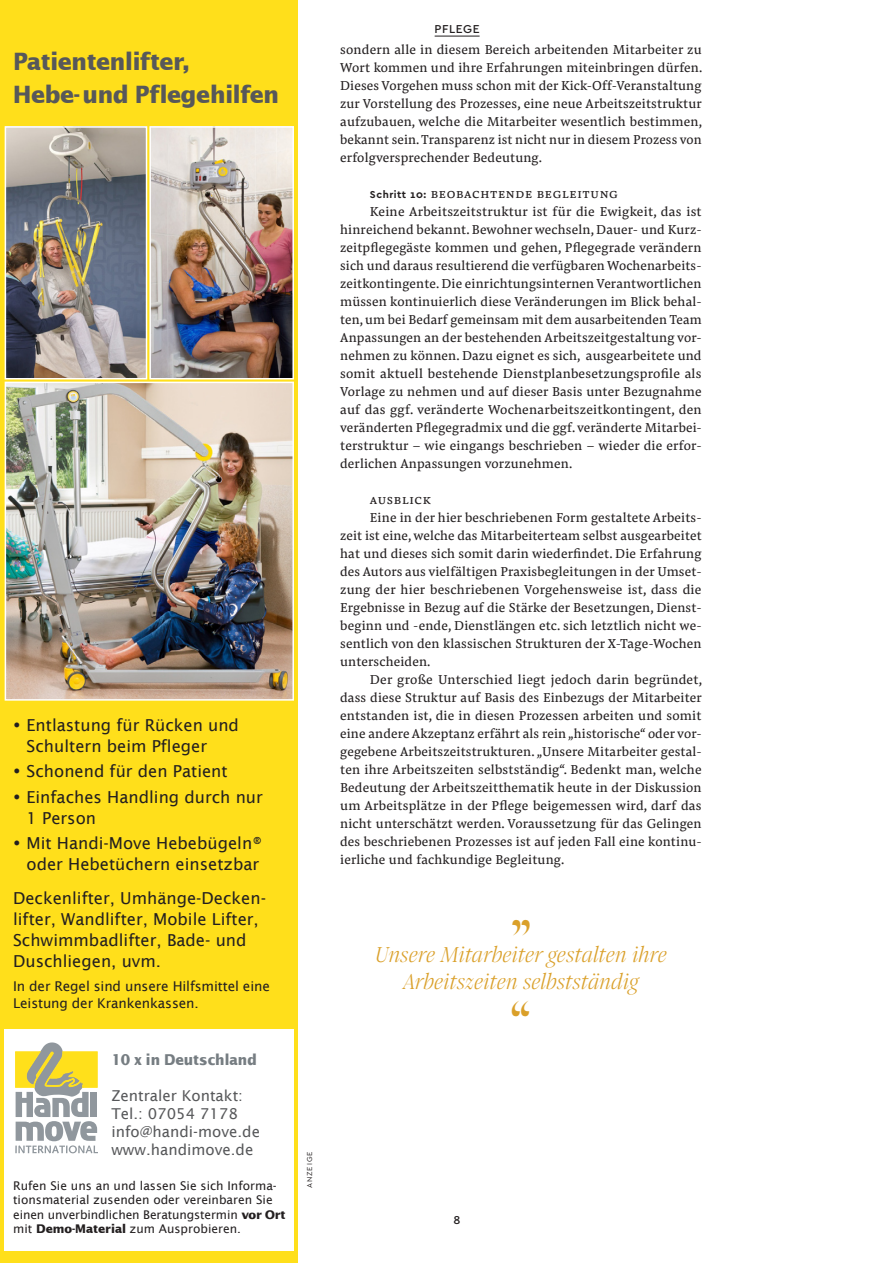
<style>
.page{position:relative;width:893px;height:1263px;background:#fff}
.page>*{position:absolute;margin:0;border:0;box-sizing:border-box;transform-origin:0 0}
.t1{font:700 24px/33px "Lucida Sans";letter-spacing:-.01em;color:#57585a}
.t2{font:italic 300 22.5px/27px "Pensum Display";color:#daa02a;text-align:center}
.t3{font:16.5px/21px "Lucida Sans";color:#231f20}
.t4{font:15px/18px "Lucida Sans";color:#57585a}
.t5{font:700 15px "Lucida Sans";color:#767d82;scale:.95 1}
.t6{font:13.5px/18px "Pensum Pro";letter-spacing:.01em;color:#231f20;text-align:justify}
.t7{font:13.5px/16.2px "Lucida Sans";letter-spacing:-.01em;color:#231f20}
.t8{font:13.5px "Pensum Pro";letter-spacing:.05em;color:#231f20}
.t9{font:12px/14.4px "Lucida Sans";color:#231f20}
.t10{font:500 12px "Cera";letter-spacing:.05em;color:#231f20}
.t11{font:7.5px "Cera";letter-spacing:.13em;color:#231f20}
.s1{font-weight:700}
.s2{font-family:"Cera";font-weight:700;font-size:10.5px}
</style>
<div class="page">
<hr style="left:435px;top:36px;width:45px;height:1px;background:#231f20">
<div style="left:0;top:0;width:298px;height:1263px;background:#ffdf1b"></div>
<div style="left:5px;top:1029px;width:289px;height:222px;background:#fff"></div>
<img style="left:8px;top:129px;width:136px;height:247px">
<div style="left:5px;top:126px;width:142px;height:253px;border:2px solid #fff"></div>
<svg style="left:15px;top:1042px;width:83px;height:111px"></svg>
<img style="left:8px;top:385px;width:283px;height:313px">
<div style="left:5px;top:382px;width:289px;height:319px;border:2px solid #fff"></div>
<img style="left:152px;top:129px;width:139px;height:247px">
<div style="left:149px;top:126px;width:145px;height:253px;border:2px solid #fff"></div>
<h1 class="t1" style="left:13px;top:45px;width:267px">Patientenlifter,<br>Hebe-und Pflegehilfen</h1>
<p class="t3" style="left:27px;top:715px;width:214px">Entlastung für Rücken und<br>Schultern beim Pfleger</p>
<p class="t3" style="left:27px;top:759px;width:238px;line-height:25.2px">Schonend für den Patient<br>Einfaches Handling durch nur</p>
<p class="t3" style="left:27px;top:805px;width:238px;line-height:25.2px">1 Person<br>Mit Handi-Move Hebebügeln®</p>
<p class="t3" style="left:13px;top:847px;width:254px;line-height:33.8px;text-align:center">oder Hebetüchern einsetzbar<br>Deckenlifter, Umhänge-Decken-</p>
<p class="t3" style="left:13px;top:908px;width:247px">lifter, Wandlifter, Mobile Lifter,<br>Schwimmbadlifter, Bade- und<br>Duschliegen, uvm.</p>
<p class="t7" style="left:13px;top:978px;width:258px">In der Regel sind unsere Hilfsmittel eine<br>Leistung der Krankenkassen.</p>
<p class="t5" style="left:111px;top:1050px;width:155px">10 x in Deutschland</p>
<p class="t4" style="left:111px;top:1086px;width:150px">Zentraler Kontakt:<br>Tel.: 07054 7178 info@handi-move.de www.handimove.de</p>
<p class="t9" style="left:13px;top:1178px;width:274px">Rufen Sie uns an und lassen Sie sich Informa&shy;tionsmaterial zusenden oder vereinbaren Sie einen unverbindlichen Beratungstermin <span class="s1">vor Ort </span>mit <span class="s1">Demo-Material</span> zum Ausprobieren.</p>
<p class="t11" style="left:305px;top:1188px;width:38px;rotate:-90deg">ANZEIGE</p>
<p class="t10" style="left:435px;top:21px;width:46px">PFLEGE</p>
<p class="t6" style="left:340px;top:40px;width:364px">sondern alle in diesem Bereich arbeitenden Mitarbeiter zu Wort kommen und ihre Erfahrungen miteinbringen dürfen.<br>Dieses Vorgehen muss schon mit der Kick-Off-Veranstaltung zur Vorstellung des Prozesses, eine neue Arbeitszeitstruktur aufzubauen, welche die Mitarbeiter wesentlich bestimmen, bekannt sein. Transparenz ist nicht nur in diesem Prozess von erfolgversprechender Bedeutung.</p>
<p class="t8" style="left:370px;top:184px;width:249px"><span class="s2">Schritt 10:</span> Beobachtende Begleitung</p>
<p class="t6" style="left:370px;top:202px;width:333px">Keine Arbeitszeitstruktur ist für die Ewigkeit, das ist</p>
<p class="t6" style="left:340px;top:220px;width:363px">hinreichend bekannt. Bewohner wechseln, Dauer- und Kurz-</p>
<p class="t6" style="left:340px;top:238px;width:363px">zeitpflegegäste kommen und gehen, Pflegegrade verändern</p>
<p class="t6" style="left:340px;top:256px;width:363px">sich und daraus resultierend die verfügbaren Wochenarbeits-</p>
<p class="t6" style="left:340px;top:274px;width:363px">zeitkontingente. Die einrichtungsinternen Verantwortlichen</p>
<p class="t6" style="left:340px;top:292px;width:363px">müssen kontinuierlich diese Veränderungen im Blick behal-</p>
<p class="t6" style="left:340px;top:310px;width:363px">ten, um bei Bedarf gemeinsam mit dem ausarbeitenden Team</p>
<p class="t6" style="left:340px;top:328px;width:363px">Anpassungen an der bestehenden Arbeitszeitgestaltung vor-</p>
<p class="t6" style="left:340px;top:346px;width:363px">nehmen zu können. Dazu eignet es sich, ausgearbeitete und</p>
<p class="t6" style="left:340px;top:364px;width:363px">somit aktuell bestehende Dienstplanbesetzungsprofile als</p>
<p class="t6" style="left:340px;top:382px;width:363px">Vorlage zu nehmen und auf dieser Basis unter Bezugnahme</p>
<p class="t6" style="left:340px;top:400px;width:363px">auf das ggf. veränderte Wochenarbeitszeitkontingent, den</p>
<p class="t6" style="left:340px;top:418px;width:363px">veränderten Pflegegradmix und die ggf. veränderte Mitarbei-</p>
<p class="t6" style="left:340px;top:436px;width:363px">terstruktur - wie eingangs beschrieben - wieder die erfor-</p>
<p class="t6" style="left:340px;top:454px;width:234px">derlichen Anpassungen vorzunehmen.</p>
<p class="t8" style="left:370px;top:490px;width:62px">Ausblick</p>
<p class="t6" style="left:370px;top:508px;width:333px">Eine in der hier beschriebenen Form gestaltete Arbeits-</p>
<p class="t6" style="left:340px;top:526px;width:363px">zeit ist eine, welche das Mitarbeiterteam selbst ausgearbeitet</p>
<p class="t6" style="left:340px;top:544px;width:363px">hat und dieses sich somit darin wiederfindet. Die Erfahrung</p>
<p class="t6" style="left:340px;top:562px;width:363px">des Autors aus vielfältigen Praxisbegleitungen in der Umset-</p>
<p class="t6" style="left:340px;top:580px;width:363px">zung der hier beschriebenen Vorgehensweise ist, dass die</p>
<p class="t6" style="left:340px;top:598px;width:363px">Ergebnisse in Bezug auf die Stärke der Besetzungen, Dienst-</p>
<p class="t6" style="left:340px;top:616px;width:363px">beginn und -ende, Dienstlängen etc. sich letztlich nicht we-</p>
<p class="t6" style="left:340px;top:634px;width:363px">sentlich von den klassischen Strukturen der X-Tage-Wochen</p>
<p class="t6" style="left:340px;top:652px;width:92px">unterscheiden.</p>
<p class="t6" style="left:370px;top:670px;width:334px">Der große Unterschied liegt jedoch darin begründet,</p>
<p class="t6" style="left:340px;top:688px;width:363px">dass diese Struktur auf Basis des Einbezugs der Mitarbeiter</p>
<p class="t6" style="left:340px;top:706px;width:363px">entstanden ist, die in diesen Prozessen arbeiten und somit</p>
<p class="t6" style="left:340px;top:724px;width:363px">eine andere Akzeptanz erfährt als rein „historische“ oder vor-</p>
<p class="t6" style="left:340px;top:742px;width:363px">gegebene Arbeitszeitstrukturen. „Unsere Mitarbeiter gestal-</p>
<p class="t6" style="left:340px;top:760px;width:363px">ten ihre Arbeitszeiten selbstständig“. Bedenkt man, welche</p>
<p class="t6" style="left:340px;top:778px;width:363px">Bedeutung der Arbeitszeitthematik heute in der Diskussion</p>
<p class="t6" style="left:340px;top:796px;width:363px">um Arbeitsplätze in der Pflege beigemessen wird, darf das</p>
<p class="t6" style="left:340px;top:814px;width:363px">nicht unterschätzt werden. Voraussetzung für das Gelingen</p>
<p class="t6" style="left:340px;top:832px;width:363px">des beschriebenen Prozesses ist auf jeden Fall eine kontinu-</p>
<p class="t6" style="left:340px;top:850px;width:226px">ierliche und fachkundige Begleitung.</p>
<h2 class="t2" style="left:375px;top:913px;width:293px">❞<br>Unsere Mitarbeiter gestalten ihre<br>Arbeitszeiten selbstständig<br>❝</h2>
<p class="t10" style="left:454px;top:1212px;width:8px">8</p>
</div>
